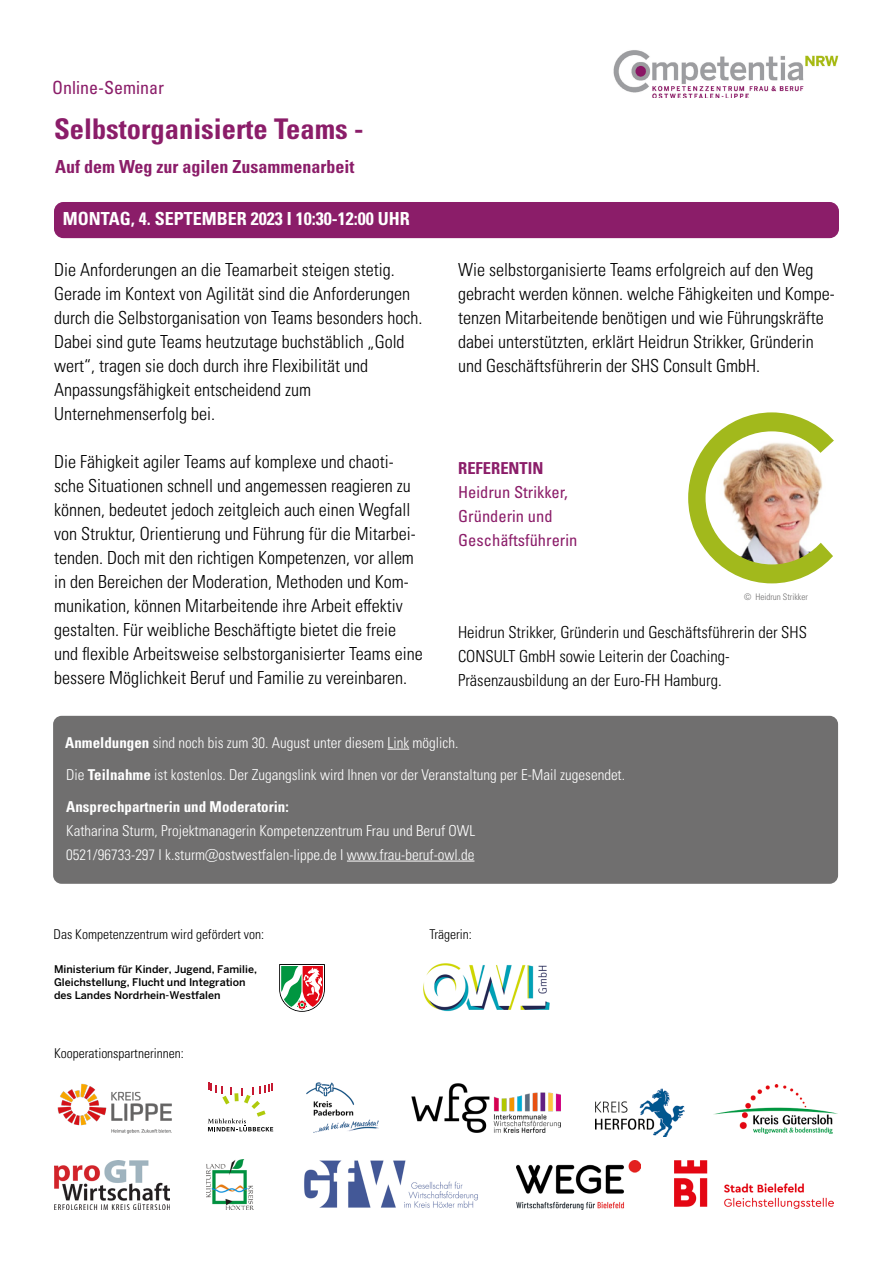
<style>
.page{position:relative;width:893px;height:1263px;background:#fff}
.page>*{position:absolute;margin:0;border:0;box-sizing:border-box;transform-origin:0 0}
.t1{font:700 condensed 28.5px "Univers LT Pro";color:#8b1d69}
.t2{font:300 condensed 18px/24px "Univers LT Pro";color:#000}
.t3{font:700 condensed 18px "Univers LT Pro";color:#fff}
.t4{font:700 condensed 18px "Univers LT Pro";color:#8b1d69}
.t5{font:condensed 18px "Univers LT Pro";color:#8b1d69}
.t6{font:300 condensed 16.5px/24px "Univers LT Pro";color:#000}
.t7{font:condensed 16.5px/24px "Univers LT Pro";color:#8b1d69}
.t8{font:700 condensed 16.5px "Univers LT Pro";color:#8b1d69}
.t9{font:300 condensed 15px/32px "Univers LT Pro";color:#fff}
.t10{font:300 condensed 13.5px "Univers LT Pro";color:#000}
.t11{font:500 10.5px/12.6px "Benton Sans";color:#000}
.t12{font:300 condensed 9px "Univers LT Pro";color:#706f6f}
.s1{font-weight:700}
</style>
<div class="page">
<div style="left:54px;top:202px;width:785px;height:36px;background:#8b1d69;border-radius:9px"></div>
<img style="left:423px;top:964px;width:127px;height:48px">
<img style="left:613px;top:50px;width:226px;height:48px">
<div style="left:53px;top:716px;width:785px;height:168px;background:#706f6f;border-radius:9px"></div>
<svg style="left:388px;top:749px;width:21px;height:1px"></svg>
<hr style="left:347px;top:861px;width:127px;height:1px;background:#fff">
<svg style="left:279px;top:964px;width:46px;height:48px"></svg>
<svg style="left:208px;top:1082px;width:65px;height:49px"></svg>
<img style="left:595px;top:1088px;width:90px;height:49px">
<img style="left:674px;top:1161px;width:159px;height:48px">
<img style="left:57px;top:1083px;width:115px;height:51px">
<img style="left:713px;top:1084px;width:124px;height:49px">
<img style="left:54px;top:1161px;width:115px;height:49px">
<img style="left:307px;top:1082px;width:72px;height:50px">
<img style="left:207px;top:1160px;width:46px;height:49px">
<img style="left:304px;top:1160px;width:174px;height:48px">
<img style="left:411px;top:1083px;width:150px;height:49px">
<img style="left:516px;top:1161px;width:124px;height:48px">
<div style="left:688px;top:412px;width:167px;height:171px;background:#a2b91c;border-radius:50%"></div>
<svg style="left:776px;top:412px;width:79px;height:171px"></svg>
<img style="left:705px;top:431px;width:133px;height:133px;border-radius:66px">
<p class="t5" style="left:52px;top:76px;width:113px">Online-Seminar</p>
<h1 class="t1" style="left:54px;top:111px;width:311px">Selbstorganisierte Teams -</h1>
<p class="t4" style="left:55px;top:155px;width:301px">Auf dem Weg zur agilen Zusammenarbeit</p>
<p class="t3" style="left:63px;top:208px;width:348px">MONTAG, 4. SEPTEMBER 2023 I 10:30-12:00 UHR</p>
<p class="t2" style="left:54px;top:256px;width:370px">Die Anforderungen an die Teamarbeit steigen stetig.<br>Gerade im Kontext von Agilität sind die Anforderungen durch die Selbstorganisation von Teams besonders hoch.<br>Dabei sind gute Teams heutzutage buchstäblich „Gold wert“, tragen sie doch durch ihre Flexibilität und Anpassungsfähigkeit entscheidend zum Unternehmenserfolg bei.</p>
<p class="t2" style="left:54px;top:448px;width:370px">Die Fähigkeit agiler Teams auf komplexe und chaoti&shy;sche Situationen schnell und angemessen reagieren zu können, bedeutet jedoch zeitgleich auch einen Wegfall von Struktur, Orientierung und Führung für die Mitarbei&shy;tenden. Doch mit den richtigen Kompetenzen, vor allem in den Bereichen der Moderation, Methoden und Kom&shy;munikation, können Mitarbeitende ihre Arbeit effektiv gestalten. Für weibliche Beschäftigte bietet die freie und flexible Arbeitsweise selbstorganisierter Teams eine bessere Möglichkeit Beruf und Familie zu vereinbaren.</p>
<p class="t2" style="left:458px;top:256px;width:378px">Wie selbstorganisierte Teams erfolgreich auf den Weg gebracht werden können. welche Fähigkeiten und Kompe&shy;tenzen Mitarbeitende benötigen und wie Führungskräfte dabei unterstützten, erklärt Heidrun Strikker, Gründerin und Geschäftsführerin der SHS Consult GmbH.</p>
<p class="t8" style="left:458px;top:458px;width:87px">REFERENTIN</p>
<p class="t7" style="left:458px;top:480px;width:121px">Heidrun Strikker,<br>Gründerin und<br>Geschäftsführerin</p>
<p class="t12" style="left:744px;top:591px;width:65px">© Heidrun Strikker</p>
<p class="t6" style="left:458px;top:619px;width:350px">Heidrun Strikker, Gründerin und Geschäftsführerin der SHS<br>CONSULT GmbH sowie Leiterin der Coaching-<br>Präsenzausbildung an der Euro-FH Hamburg.</p>
<p class="t9" style="left:65px;top:725px;width:561px"><span class="s1">Anmeldungen</span> sind noch bis zum 30. August unter diesem Link möglich.<br>Die <span class="s1">Teilnahme</span> ist kostenlos. Der Zugangslink wird Ihnen vor der Veranstaltung per E-Mail zugesendet.<br><span class="s1">Ansprechpartnerin und Moderatorin:</span></p>
<p class="t9" style="left:66px;top:817px;width:410px;line-height:24px">Katharina Sturm, Projektmanagerin Kompetenzzentrum Frau und Beruf OWL<br>0521/96733-297 I k.sturm@ostwestfalen-lippe.de I www.frau-beruf-owl.de</p>
<p class="t10" style="left:54px;top:925px;width:212px">Das Kompetenzzentrum wird gefördert von:</p>
<p class="t10" style="left:429px;top:925px;width:44px">Trägerin:</p>
<p class="t11" style="left:54px;top:963px;width:204px">Ministerium für Kinder, Jugend, Familie,<br>Gleichstellung, Flucht und Integration des Landes Nordrhein-Westfalen</p>
<p class="t10" style="left:54px;top:1044px;width:131px">Kooperationspartnerinnen:</p>
</div>
